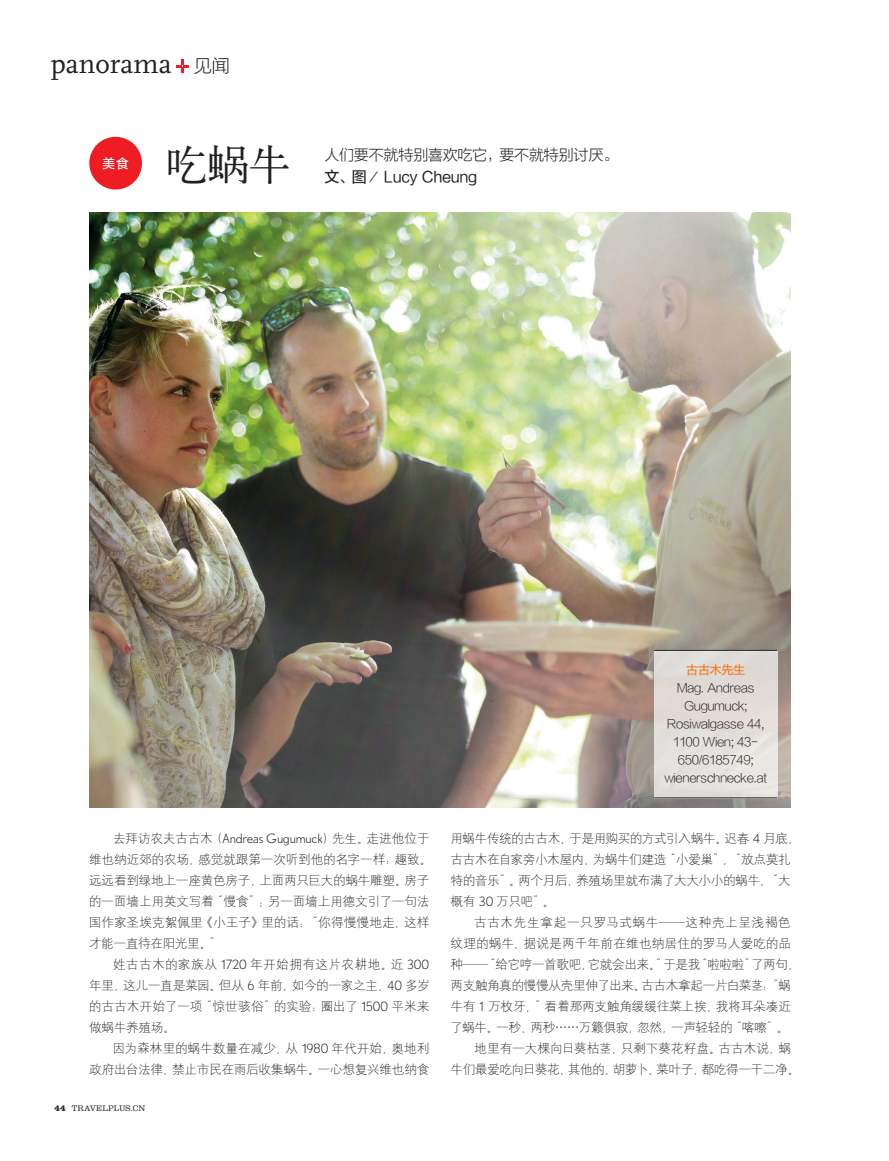
<style>
.page{position:relative;width:889px;height:1161px;background:#fff}
.page>*{position:absolute;margin:0;border:0;box-sizing:border-box;transform-origin:0 0}
.t1{font:42px "H Ya 1 gj";color:#231f20}
.t2{font:28.5px "Scala Pro";color:#231f20}
.t3{font:15px "FZLTXHJW GB1 0";letter-spacing:-.01em;color:#231f20}
.t4{font:15px "FZLTZHUNHK GBK1 0";letter-spacing:-.02em;color:#231f20}
.t5{font:12.75px/21px "H Yg 1 gj";letter-spacing:-.03em;color:#231f20}
.t6{font:12.75px "H Yg 1 gj";color:#231f20}
.t7{font:12.75px "H Yg 1 gj";letter-spacing:.035em;color:#231f20}
.t8{font:12.75px "FZLTZHUNHK GBK1 0";color:#fff}
.t9{font:12px/18px "FZLTXHK GBK1 0";letter-spacing:-.03em;color:#231f20;text-align:center}
.t10{font:12px "FZLTZHUNHK GBK1 0";letter-spacing:-.02em;color:#f47b21}
.t11{font:300 8.25px "Introit Light S Si";letter-spacing:.02em;color:#231f20}
.s1{font-family:"FZLTXHK GBK1 0";font-size:18px}
.s2{font-family:"AADTL Nobel T";font-weight:300;font-size:12px}
.s3{font-family:"AADTL Nobel T";font-weight:300;font-size:11.85px}
.s4{font-family:"Introit S Si";font-weight:700;font-size:9px}
</style>
<div class="page">
<img style="left:89px;top:212px;width:701px;height:595px">
<svg style="left:176px;top:60px;width:13px;height:13px"></svg>
<div style="left:89px;top:137px;width:53px;height:52px;background:#ee1d23;border-radius:50%"></div>
<div style="left:654px;top:650px;width:123px;height:148px;background:#e2ddda"></div>
<hr style="left:654px;top:650px;width:123px;height:1px;background:#231f20">
<hr style="left:654px;top:797px;width:123px;height:1px;background:#231f20">
<h2 class="t2" style="left:50px;top:44px;width:181px">panorama <span class="s1">见闻</span></h2>
<p class="t8" style="left:102px;top:156px;width:28px">美食</p>
<h1 class="t1" style="left:166px;top:144px;width:126px">吃蜗牛</h1>
<p class="t3" style="left:324px;top:146px;width:295px">人们要不就特别喜欢吃它，要不就特别讨厌。</p>
<p class="t4" style="left:324px;top:168px;width:154px">文、图／ Lucy Cheung</p>
<p class="t10" style="left:686px;top:663px;width:60px">古古木先生</p>
<p class="t9" style="left:664px;top:679px;width:104px">Mag. Andreas<br>Gugumuck;<br>Rosiwalgasse 44,<br>1100 Wien; 43-<br>650/6185749; wienerschnecke.at</p>
<p class="t5" style="left:89px;top:828px;width:344px;text-indent:24px">去拜访农夫古古木（<span class="s2">Andreas Gugumuck</span>）先生。走进他位于维也纳近郊的农场，感觉就跟第一次听到他的名字一样：趣致。远远看到绿地上一座黄色房子，上面两只巨大的蜗牛雕塑。房子的一面墙上用英文写着“慢食”；另一面墙上用德文引了一句法国作家圣埃克絮佩里《小王子》里的话：“你得慢慢地走，这样才能一直待在阳光里。”</p>
<p class="t5" style="left:89px;top:954px;width:342px;text-align:justify;text-indent:24px">姓古古木的家族从 <span class="s3">1720</span> 年开始拥有这片农耕地。近 <span class="s3">300</span>年里，这儿一直是菜园。但从 <span class="s3">6</span> 年前，如今的一家之主、<span class="s3">40</span> 多岁的古古木开始了一项“惊世骇俗”的实验：圈出了 <span class="s3">1500</span> 平米来做蜗牛养殖场。</p>
<p class="t5" style="left:89px;top:1038px;width:342px;text-align:right">因为森林里的蜗牛数量在减少，从 <span class="s3">1980</span> 年代开始，奥地利<br>政府出台法律，禁止市民在雨后收集蜗牛。一心想复兴维也纳食</p>
<p class="t11" style="left:54px;top:1104px;width:92px"><span class="s4">44</span> TRAVELPLUS.CN</p>
<p class="t5" style="left:450px;top:828px;width:351px">用蜗牛传统的古古木，于是用购买的方式引入蜗牛。迟春 <span class="s3">4</span> 月底，古古木在自家旁小木屋内，为蜗牛们建造“小爱巢”，“放点莫扎特的音乐”。两个月后，养殖场里就布满了大大小小的蜗牛，“大概有 <span class="s3">30</span> 万只吧”。</p>
<p class="t7" style="left:474px;top:916px;width:318px">古古木先生拿起一只罗马式蜗牛——这种壳上呈浅褐色</p>
<p class="t6" style="left:450px;top:937px;width:342px">纹理的蜗牛，据说是两千年前在维也纳居住的罗马人爱吃的品</p>
<p class="t5" style="left:450px;top:954px;width:351px">种——“给它哼一首歌吧，它就会出来。”于是我“啦啦啦”了两句，</p>
<p class="t5" style="left:450px;top:975px;width:342px">两支触角真的慢慢从壳里伸了出来。古古木拿起一片白菜茎：“蜗</p>
<p class="t5" style="left:450px;top:996px;width:342px">牛有 <span class="s3">1</span> 万枚牙，”看着那两支触角缓缓往菜上挨，我将耳朵凑近</p>
<p class="t5" style="left:450px;top:1017px;width:340px">了蜗牛。一秒、两秒……万籁俱寂，忽然，一声轻轻的“喀嚓”。</p>
<p class="t5" style="left:474px;top:1038px;width:318px">地里有一大棵向日葵枯茎，只剩下葵花籽盘。古古木说，蜗</p>
<p class="t5" style="left:450px;top:1059px;width:351px">牛们最爱吃向日葵花，其他的，胡萝卜、菜叶子，都吃得一干二净。</p>
</div>
